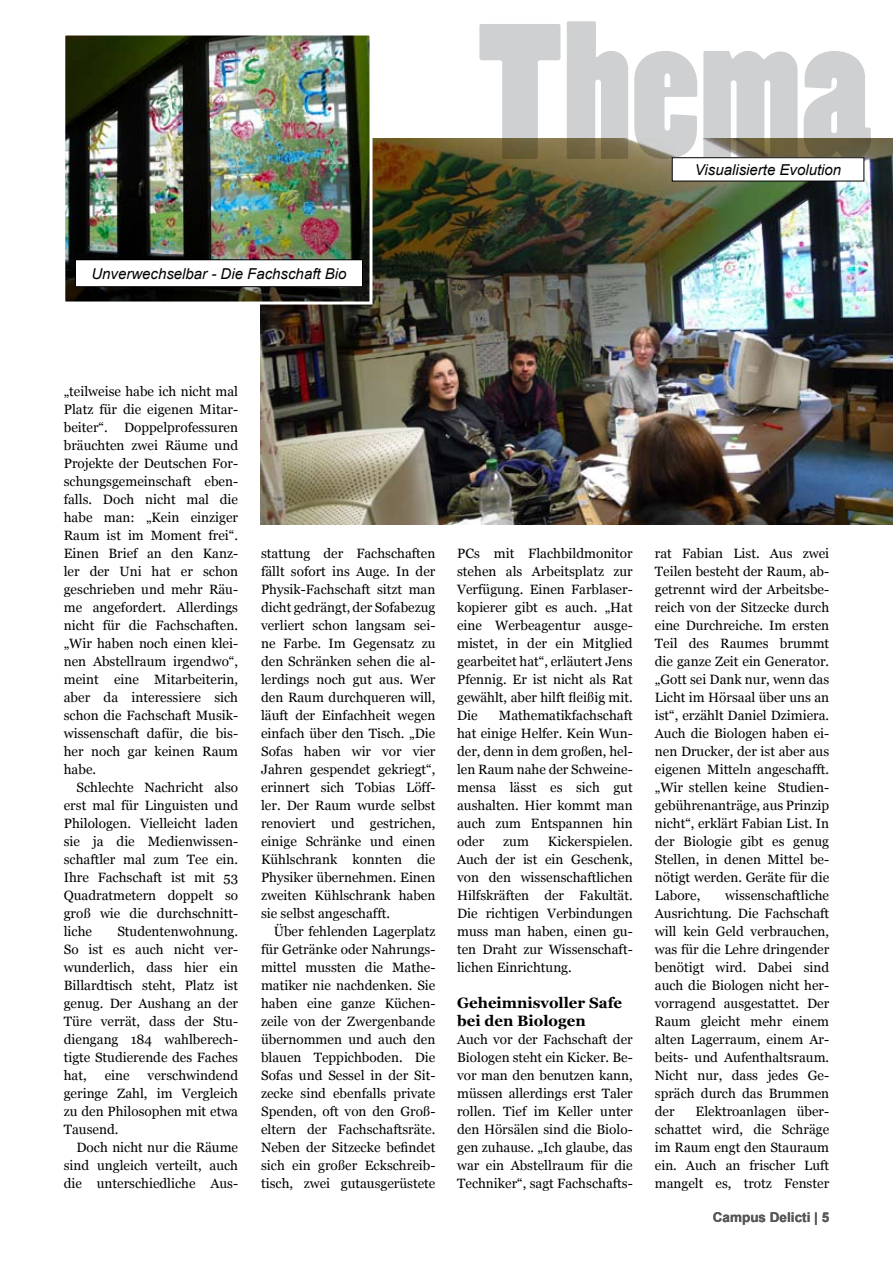
<style>
.page{position:relative;width:893px;height:1263px;background:#fff}
.page>*{position:absolute;margin:0;border:0;box-sizing:border-box;transform-origin:0 0}
.t1{font:180px "Poplar Std";color:#cfd0d1}
.t2{font:italic 15px "Arial";color:#000}
.t3{font:700 15px/18px "Georgia";color:#000}
.t4{font:13.5px/18px "Georgia";color:#000;text-align:justify}
.t5{font:700 13.5px "Arial";color:#58585a}
</style>
<div class="page">
<img style="left:261px;top:139px;width:632px;height:385px">
<img style="left:66px;top:37px;width:302px;height:263px">
<div style="left:62px;top:33px;width:310px;height:271px;border:3px solid #fff"></div>
<div style="left:75px;top:260px;width:287px;height:27px;background:#fff"></div>
<div style="left:75px;top:259px;width:288px;height:28px;border:1px solid #000"></div>
<div style="left:672px;top:158px;width:192px;height:23px;background:#fff"></div>
<div style="left:672px;top:157px;width:192px;height:24px;border:1px solid #000"></div>
<p class="t2" style="left:91px;top:264px;width:257px">Unverwechselbar - Die Fachschaft Bio</p>
<h1 class="t1" style="left:477px;top:-6px;width:396px">Thema</h1>
<p class="t2" style="left:695px;top:160px;width:148px">Visualisierte Evolution</p>
<p class="t4" style="left:64px;top:382px;width:176px">„teilweise habe ich nicht mal Platz für die eigenen Mitar&shy;beiter“. Doppelprofessuren bräuchten zwei Räume und Projekte der Deutschen For&shy;schungsgemeinschaft eben&shy;falls. Doch nicht mal die habe man: „Kein einziger Raum ist im Moment frei“.<br>Einen Brief an den Kanz&shy;ler der Uni hat er schon geschrieben und mehr Räu&shy;me angefordert. Allerdings nicht für die Fachschaften. „Wir haben noch einen klei&shy;nen Abstellraum irgendwo“, meint eine Mitarbeiterin, aber da interessiere sich schon die Fachschaft Musik&shy;wissenschaft dafür, die bis&shy;her noch gar keinen Raum habe.</p>
<p class="t4" style="left:64px;top:778px;width:176px;text-indent:13px">Schlechte Nachricht also erst mal für Linguisten und Philologen. Vielleicht laden sie ja die Medienwissen&shy;schaftler mal zum Tee ein.<br>Ihre Fachschaft ist mit 53<br>Quadratmetern doppelt so groß wie die durchschnitt&shy;liche</p>
<p class="t4" style="left:64px;top:922px;width:176px;text-indent:54px">Studentenwohnung.<br>So ist es auch nicht ver&shy;wunderlich, dass hier ein Billardtisch steht, Platz ist genug. Der Aushang an der Türe verrät, dass der Stu&shy;diengang 184 wahlberech&shy;tigte Studierende des Faches hat,</p>
<p class="t4" style="left:64px;top:1066px;width:176px;text-indent:84px">verschwindend geringe Zahl, im Vergleich zu den Philosophen mit etwa Tausend.</p>
<p class="t4" style="left:64px;top:1138px;width:176px;text-indent:13px">Doch nicht nur die Räume sind ungleich verteilt, auch die unterschiedliche Aus-</p>
<p class="t4" style="left:105px;top:1066px;width:26px">eine</p>
<p class="t4" style="left:261px;top:544px;width:176px">stattung der Fachschaften fällt sofort ins Auge. In der Physik-Fachschaft sitzt man dicht gedrängt, der Sofabezug verliert schon langsam sei&shy;ne Farbe. Im Gegensatz zu den Schränken sehen die al&shy;lerdings noch gut aus. Wer den Raum durchqueren will, läuft der Einfachheit wegen einfach über den Tisch. „Die Sofas haben wir vor vier Jahren gespendet gekriegt“, erinnert sich Tobias Löff&shy;ler. Der Raum wurde selbst renoviert und gestrichen, einige Schränke und einen Kühlschrank konnten die Physiker übernehmen. Einen zweiten Kühlschrank haben sie selbst angeschafft.</p>
<p class="t4" style="left:261px;top:922px;width:176px;text-indent:13px">Über fehlenden Lagerplatz für Getränke oder Nahrungs&shy;mittel mussten die Mathe&shy;matiker nie nachdenken. Sie haben eine ganze Küchen&shy;zeile von der Zwergenbande übernommen und auch den blauen Teppichboden. Die Sofas und Sessel in der Sit&shy;zecke sind ebenfalls private Spenden, oft von den Groß&shy;eltern der Fachschaftsräte.<br>Neben der Sitzecke befindet sich ein großer Eckschreib&shy;tisch, zwei gutausgerüstete</p>
<p class="t4" style="left:457px;top:544px;width:177px">PCs mit Flachbildmonitor stehen als Arbeitsplatz zur Verfügung. Einen Farblaser&shy;kopierer gibt es auch. „Hat eine Werbeagentur ausge&shy;mistet, in der ein Mitglied gearbeitet hat“, erläutert Jens Pfennig. Er ist nicht als Rat gewählt, aber hilft fleißig mit.<br>Die</p>
<p class="t4" style="left:457px;top:706px;width:177px;text-indent:42px">Mathematikfachschaft hat einige Helfer. Kein Wun&shy;der, denn in dem großen, hel&shy;len Raum nahe der Schweine&shy;mensa lässt es sich gut aushalten. Hier kommt man auch zum Entspannen hin oder</p>
<p class="t4" style="left:457px;top:832px;width:177px;text-indent:91px">Kickerspielen.<br>Auch der ist ein Geschenk, von den wissenschaftlichen Hilfskräften der Fakultät.<br>Die richtigen Verbindungen muss man haben, einen gu&shy;ten Draht zur Wissenschaft&shy;lichen Einrichtung.</p>
<p class="t3" style="left:457px;top:994px;width:167px">Geheimnisvoller Safe bei den Biologen</p>
<p class="t4" style="left:457px;top:1030px;width:177px">Auch vor der Fachschaft der Biologen steht ein Kicker. Be&shy;vor man den benutzen kann, müssen allerdings erst Taler rollen. Tief im Keller unter den Hörsälen sind die Biolo&shy;gen zuhause. „Ich glaube, das war ein Abstellraum für die Techniker“, sagt Fachschafts-</p>
<p class="t4" style="left:503px;top:832px;width:27px">zum</p>
<p class="t4" style="left:655px;top:544px;width:176px">rat Fabian List. Aus zwei Teilen besteht der Raum, ab&shy;getrennt wird der Arbeitsbe&shy;reich von der Sitzecke durch eine Durchreiche. Im ersten Teil des Raumes brummt die ganze Zeit ein Generator. „Gott sei Dank nur, wenn das Licht im Hörsaal über uns an ist“, erzählt Daniel Dzimiera.<br>Auch die Biologen haben ei&shy;nen Drucker, der ist aber aus eigenen Mitteln angeschafft. „Wir stellen keine Studien&shy;gebührenanträge, aus Prinzip nicht“, erklärt Fabian List. In der Biologie gibt es genug Stellen, in denen Mittel be&shy;nötigt werden. Geräte für die Labore,</p>
<p class="t4" style="left:655px;top:886px;width:176px;text-indent:70px">wissenschaftliche Ausrichtung. Die Fachschaft will kein Geld verbrauchen, was für die Lehre dringender benötigt wird. Dabei sind auch die Biologen nicht her&shy;vorragend ausgestattet. Der Raum gleicht mehr einem alten Lagerraum, einem Ar&shy;beits- und Aufenthaltsraum.<br>Nicht nur, dass jedes Ge&shy;spräch durch das Brummen der</p>
<p class="t4" style="left:655px;top:1102px;width:176px;text-indent:41px">Elektroanlagen über&shy;schattet wird, die Schräge im Raum engt den Stauraum ein. Auch an frischer Luft mangelt es, trotz Fenster</p>
<p class="t5" style="left:713px;top:1208px;width:107px">Campus Delicti |</p>
</div>
